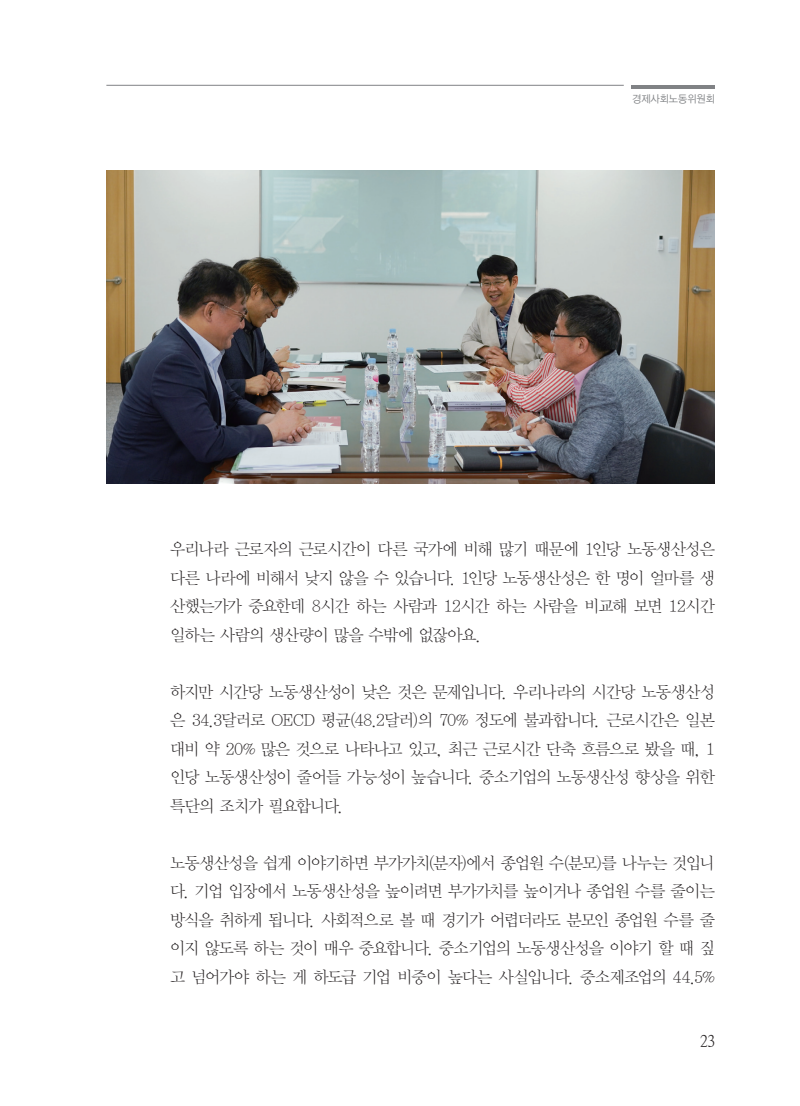
<style>
.page{position:relative;width:800px;height:1106px;background:#fff}
.page>*{position:absolute;margin:0;border:0;box-sizing:border-box;transform-origin:0 0}
.인터뷰_본문_20mm들여쓰기{font:16.5px/28.5px "YDVY Mj O31";letter-spacing:-.05em;color:#231f20;text-align:justify}
.t1{font:16.5px "YDVY Mj O520";color:#231f20}
.t2{font:10.5px "YDVYGO32";color:#808285;scale:.95 1}
</style>
<div class="page">
<img style="left:106px;top:170px;width:608px;height:314px">
<hr style="left:631px;top:85px;width:83px;height:3px;background:#808285">
<hr style="left:106px;top:85px;width:517px;height:1px;background:#808285">
<p class="t2" style="left:632px;top:93px;width:88px">경제사회노동위원회</p>
<p class="인터뷰_본문_20mm들여쓰기" style="left:170px;top:535px;width:546px">우리나라 근로자의 근로시간이 다른 국가에 비해 많기 때문에 1인당 노동생산성은 다른 나라에 비해서 낮지 않을 수 있습니다. 1인당 노동생산성은 한 명이 얼마를 생 산했는가가 중요한데 8시간 하는 사람과 12시간 하는 사람을 비교해 보면 12시간 일하는 사람의 생산량이 많을 수밖에 없잖아요.</p>
<p class="인터뷰_본문_20mm들여쓰기" style="left:170px;top:677px;width:546px">하지만 시간당 노동생산성이 낮은 것은 문제입니다. 우리나라의 시간당 노동생산성 은 34.3달러로 OECD 평균(48.2달러)의 70% 정도에 불과합니다. 근로시간은 일본 대비 약 20% 많은 것으로 나타나고 있고, 최근 근로시간 단축 흐름으로 봤을 때, 1 인당 노동생산성이 줄어들 가능성이 높습니다. 중소기업의 노동생산성 향상을 위한 특단의 조치가 필요합니다.</p>
<p class="인터뷰_본문_20mm들여쓰기" style="left:170px;top:848px;width:546px">노동생산성을 쉽게 이야기하면 부가가치(분자)에서 종업원 수(분모)를 나누는 것입니 다. 기업 입장에서 노동생산성을 높이려면 부가가치를 높이거나 종업원 수를 줄이는 방식을 취하게 됩니다. 사회적으로 볼 때 경기가 어렵더라도 분모인 종업원 수를 줄 이지 않도록 하는 것이 매우 중요합니다. 중소기업의 노동생산성을 이야기 할 때 짚 고 넘어가야 하는 게 하도급 기업 비중이 높다는 사실입니다. 중소제조업의 44.5%</p>
<p class="t1" style="left:699px;top:1031px;width:16px">23</p>
</div>
